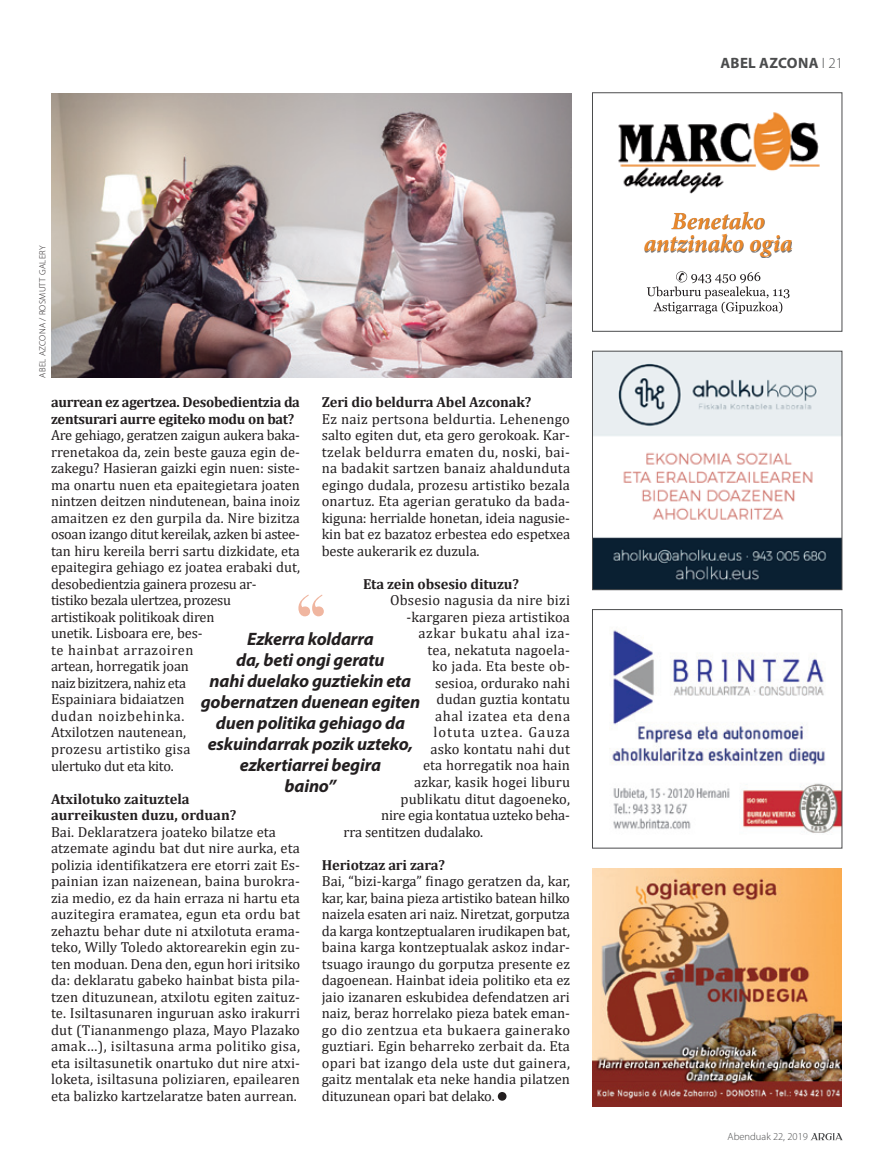
<style>
.page{position:relative;width:893px;height:1170px;background:#fff}
.page>*{position:absolute;margin:0;border:0;box-sizing:border-box;transform-origin:0 0}
.t1{font:italic 700 24.45px/23px "Minion Pro";letter-spacing:-.005em;color:#ec892b;text-align:center}
.t2{font:italic 700 18px/21px "Myriad Pro";letter-spacing:-.01em;color:#231f20;text-align:center}
.t3{font:700 15px "Myriad Pro";color:#4b4c4d}
.t4{font:14.55px/16.5px "Cambria";letter-spacing:.005em;color:#231f20}
.t5{font:700 14.55px/16.5px "Cambria";letter-spacing:-.01em;color:#231f20}
.t6{font:14.55px "Cambria";letter-spacing:.045em;color:#231f20}
.t7{font:14.55px "Cambria";letter-spacing:.04em;color:#231f20}
.t8{font:14.55px "Cambria";letter-spacing:.065em;color:#231f20}
.t9{font:300 10.5px "Myriad Pro";color:#4b4c4d}
.t10{font:300 9px "Myriad Pro";letter-spacing:.03em;color:#231f20}
.s1{font-weight:300}
</style>
<div class="page">
<svg style="left:811px;top:1133px;width:31px;height:7px"></svg>
<img style="left:592px;top:868px;width:250px;height:238px">
<img style="left:594px;top:353px;width:246px;height:235px">
<div style="left:592px;top:351px;width:250px;height:239px;border:1px solid #4b4c4d"></div>
<svg style="left:647px;top:271px;width:142px;height:43px"></svg>
<img style="left:618px;top:112px;width:202px;height:82px">
<div style="left:644px;top:212px;width:148px;height:46px;background:#231f20;opacity:.6"></div>
<div style="left:592px;top:92px;width:250px;height:239px;border:1px solid #4b4c4d"></div>
<img style="left:609px;top:630px;width:231px;height:203px">
<div style="left:592px;top:609px;width:250px;height:239px;border:1px solid #4b4c4d"></div>
<div style="left:498px;top:1091px;width:8px;height:9px;background:#231f20;border-radius:50%"></div>
<img style="left:51px;top:94px;width:520px;height:283px">
<svg style="left:298px;top:594px;width:26px;height:22px"></svg>
<p class="t10" style="left:37px;top:377px;width:133px;rotate:-90deg">Abel Azcona / Rosmutt Galery</p>
<p class="t5" style="left:322px;top:393px;width:211px">Zeri dio beldurra Abel Azconak?</p>
<p class="t4" style="left:322px;top:410px;width:250px;text-align:justify">Ez naiz pertsona beldurtia. Lehenengo salto egiten dut, eta gero gerokoak. Kar&shy;tzelak beldurra ematen du, noski, bai&shy;na badakit sartzen banaiz ahaldunduta egingo dudala, prozesu artistiko bezala onartuz. Eta agerian geratuko da bada&shy;kiguna: herrialde honetan, ideia nagusie&shy;kin bat ez bazatoz erbestea edo espetxea beste aukerarik ez duzula.</p>
<p class="t5" style="left:363px;top:575px;width:158px">Eta zein obsesio dituzu?</p>
<p class="t4" style="left:390px;top:592px;width:181px">Obsesio nagusia da nire bizi</p>
<p class="t4" style="left:407px;top:608px;width:165px">-kargaren pieza artistikoa</p>
<p class="t6" style="left:419px;top:625px;width:153px">azkar bukatu ahal iza-</p>
<p class="t4" style="left:428px;top:641px;width:144px">tea, nekatuta nagoela-</p>
<p class="t4" style="left:432px;top:658px;width:140px">ko jada. Eta beste ob-</p>
<p class="t4" style="left:435px;top:674px;width:136px">sesioa, ordurako nahi</p>
<p class="t4" style="left:437px;top:691px;width:135px">dudan guztia kontatu</p>
<p class="t7" style="left:435px;top:707px;width:137px">ahal izatea eta dena</p>
<p class="t8" style="left:434px;top:723px;width:138px">lotuta uztea. Gauza</p>
<p class="t4" style="left:431px;top:740px;width:141px">asko kontatu nahi dut</p>
<p class="t4" style="left:423px;top:757px;width:148px">eta horregatik noa hain</p>
<p class="t4" style="left:414px;top:773px;width:157px">azkar, kasik hogei liburu</p>
<p class="t4" style="left:401px;top:790px;width:171px">publikatu ditut dagoeneko,</p>
<p class="t4" style="left:381px;top:806px;width:190px">nire egia kontatua uzteko beha-</p>
<p class="t4" style="left:344px;top:823px;width:141px">rra sentitzen dudalako.</p>
<p class="t5" style="left:322px;top:855px;width:125px">Heriotzaz ari zara?</p>
<p class="t4" style="left:322px;top:872px;width:250px;text-align:justify">Bai, “bizi-karga” finago geratzen da, kar, kar, kar, baina pieza artistiko batean hilko naizela esaten ari naiz. Niretzat, gorputza da karga kontzeptualaren irudikapen bat, baina karga kontzeptualak askoz indar&shy;tsuago iraungo du gorputza presente ez dagoenean. Hainbat ideia politiko eta ez jaio izanaren eskubidea defendatzen ari naiz, beraz horrelako pieza batek eman&shy;go dio zentzua eta bukaera gainerako guztiari. Egin beharreko zerbait da. Eta opari bat izango dela uste dut gainera, gaitz mentalak eta neke handia pilatzen dituzunean opari bat delako.</p>
<p class="t5" style="left:51px;top:393px;width:250px">aurrean ez agertzea. Desobedientzia da zentsurari aurre egiteko modu on bat?</p>
<p class="t4" style="left:51px;top:427px;width:251px">Are gehiago, geratzen zaigun aukera baka&shy;rrenetakoa da, zein beste gauza egin de&shy;zakegu? Hasieran gaizki egin nuen: siste&shy;ma onartu nuen eta epaitegietara joaten nintzen deitzen nindutenean, baina inoiz amaitzen ez den gurpila da. Nire bizitza osoan izango ditut kereilak, azken bi astee&shy;tan hiru kereila berri sartu dizkidate, eta epaitegira gehiago ez joatea erabaki dut, desobedientzia gainera prozesu ar-<br>tistiko bezala ulertzea, prozesu<br>artistikoak politikoak diren<br>unetik. Lisboara ere, bes-<br>te hainbat arrazoiren<br>artean, horregatik joan<br>naiz bizitzera, nahiz eta<br>Espainiara bidaiatzen<br>dudan noizbehinka.<br>Atxilotzen nautenean,<br>prozesu artistiko gisa<br>ulertuko dut eta kito.</p>
<p class="t5" style="left:51px;top:789px;width:187px">Atxilotuko zaituztela aurreikusten duzu, orduan?</p>
<p class="t4" style="left:51px;top:823px;width:251px">Bai. Deklaratzera joateko bilatze eta atzemate agindu bat dut nire aurka, eta polizia identifikatzera ere etorri zait Es&shy;painian izan naizenean, baina burokra&shy;zia medio, ez da hain erraza ni hartu eta auzitegira eramatea, egun eta ordu bat zehaztu behar dute ni atxilotuta erama&shy;teko, Willy Toledo aktorearekin egin zu&shy;ten moduan. Dena den, egun hori iritsiko da: deklaratu gabeko hainbat bista pila&shy;tzen dituzunean, atxilotu egiten zaituz&shy;te. Isiltasunaren inguruan asko irakurri dut (Tiananmengo plaza, Mayo Plazako amak…), isiltasuna arma politiko gisa, eta isiltasunetik onartuko dut nire atxi&shy;loketa, isiltasuna poliziaren, epailearen eta balizko kartzelaratze baten aurrean.</p>
<p class="t2" style="left:201px;top:627px;width:221px">Ezkerra koldarra<br>da, beti ongi geratu<br>nahi duelako guztiekin eta gobernatzen duenean egiten duen politika gehiago da eskuindarrak pozik uzteko, ezkertiarrei begira<br>baino”</p>
<p class="t3" style="left:720px;top:53px;width:124px">ABEL AZCONA <span class="s1">І 21</span></p>
<h1 class="t1" style="left:644px;top:209px;width:150px">Benetako antzinako ogia</h1>
<p class="t9" style="left:728px;top:1130px;width:82px">Abenduak 22, 2019</p>
</div>
